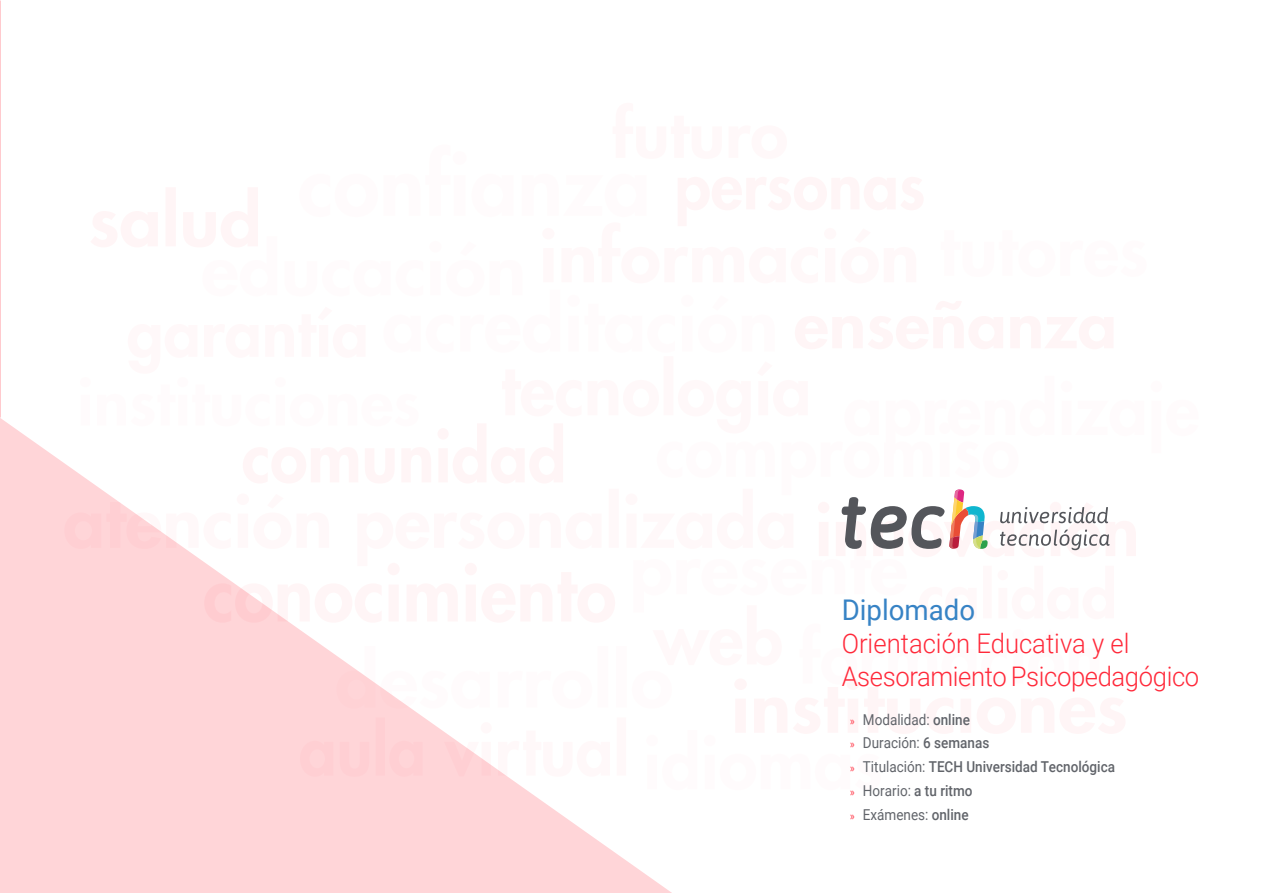
<style>
.page{position:relative;width:1263px;height:893px;background:#fff}
.page>*{position:absolute;margin:0;border:0;box-sizing:border-box;transform-origin:0 0}
.t1{font:28.5px "Roboto";color:#3783c5}
.t2{font:300 27px/33px "Roboto";letter-spacing:-.015em;color:#ff293a;scale:.95 1}
.t3{font:500 15px/23.7px "Roboto";color:#61646a;scale:.9 1}
.s1{font-family:"Myriad Pro";font-weight:400;font-size:12px;color:#ff293a}
.s2{font-weight:400}
</style>
<div class="page">
<svg style="left:0;top:418px;width:672px;height:475px;background:#ffd9db"></svg>
<svg style="left:64px;top:418px;width:1046px;height:372px"></svg>
<h1 class="t1" style="left:842px;top:590px;width:135px">Diplomado</h1>
<h2 class="t2" style="left:842px;top:626px;width:378px">Orientación Educativa y el<br>Asesoramiento Psicopedagógico</h2>
<p class="t3" style="left:850px;top:707px;width:296px"><span class="s1">»</span> <span class="s2">Modalidad:</span> online<br><span class="s1">»</span> <span class="s2">Duración:</span> 6 semanas<br><span class="s1">»</span> <span class="s2">Titulación:</span> TECH Universidad Tecnológica <span class="s1">»</span> <span class="s2">Horario:</span> a tu ritmo<br><span class="s1">»</span> <span class="s2">Exámenes:</span> online</p>
</div>
